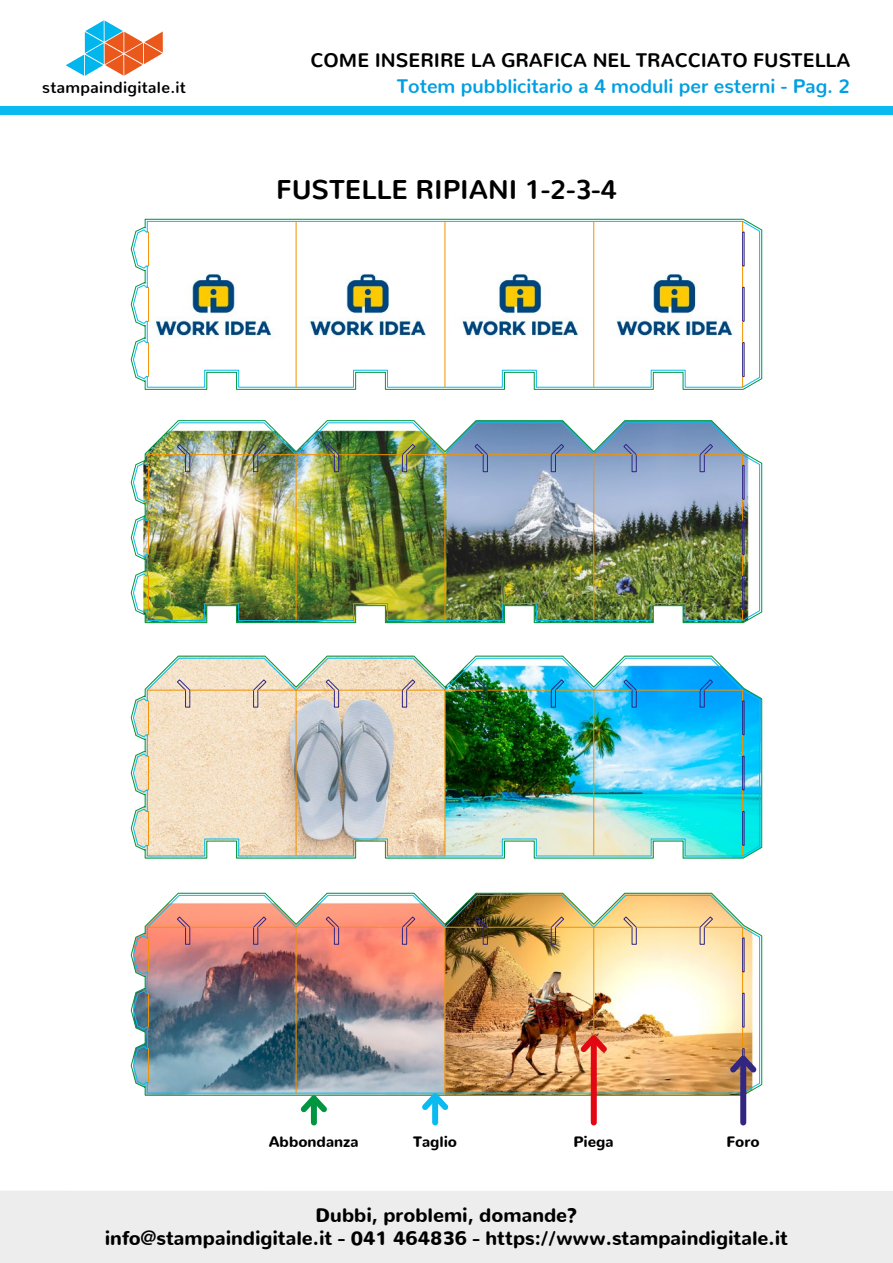
<style>
.page{position:relative;width:893px;height:1263px;background:#fff}
.page>*{position:absolute;margin:0;border:0;box-sizing:border-box;transform-origin:0 0}
.t1{font:700 27px "Nunito";color:#000}
.t2{font:900 19.5px/22.5px "Nunito";color:#000;text-align:center}
.t3{font:700 19.5px "Nunito";color:#009fe3}
.t4{font:700 19.5px "Nunito";color:#000}
.t5{font:700 16.05px "Nunito";letter-spacing:.02em;color:#000}
.t6{font:900 15px "Nunito";color:#000}
</style>
<div class="page">
<div style="left:0;top:1191px;width:893px;height:72px;background:#ededed"></div>
<svg style="left:66px;top:20px;width:97px;height:56px"></svg>
<div style="left:0;top:106px;width:893px;height:9px;background:#0bbbef"></div>
<svg style="left:131px;top:893px;width:631px;height:203px"></svg>
<img style="left:133px;top:895px;width:627px;height:198px">
<img style="left:177px;top:916px;width:536px;height:11px">
<img style="left:147px;top:927px;width:596px;height:166px">
<div style="left:311px;top:1098px;width:6px;height:24px;background:#009640"></div>
<svg style="left:295px;top:1089px;width:37px;height:29px"></svg>
<div style="left:591px;top:1038px;width:6px;height:84px;background:#e30613"></div>
<svg style="left:575px;top:1029px;width:37px;height:28px"></svg>
<div style="left:740px;top:1059px;width:6px;height:63px;background:#312783"></div>
<svg style="left:725px;top:1050px;width:37px;height:28px"></svg>
<div style="left:432px;top:1096px;width:6px;height:26px;background:#0bbbef"></div>
<svg style="left:417px;top:1087px;width:37px;height:28px"></svg>
<svg style="left:131px;top:219px;width:631px;height:171px"></svg>
<svg style="left:133px;top:221px;width:627px;height:167px"></svg>
<svg style="left:742px;top:321px;width:1px;height:22px"></svg>
<svg style="left:742px;top:266px;width:1px;height:21px"></svg>
<hr style="left:593px;top:221px;width:1px;height:166px;background:#f39200">
<hr style="left:445px;top:221px;width:1px;height:166px;background:#f39200">
<hr style="left:296px;top:221px;width:1px;height:166px;background:#f39200">
<hr style="left:148px;top:232px;width:1px;height:34px;background:#f39200">
<hr style="left:148px;top:287px;width:1px;height:34px;background:#f39200">
<hr style="left:148px;top:343px;width:1px;height:34px;background:#f39200">
<svg style="left:131px;top:420px;width:631px;height:203px"></svg>
<img style="left:133px;top:422px;width:627px;height:199px">
<img style="left:177px;top:444px;width:536px;height:10px">
<img style="left:147px;top:454px;width:596px;height:167px">
<svg style="left:131px;top:656px;width:631px;height:202px"></svg>
<svg style="left:133px;top:658px;width:627px;height:198px"></svg>
<img style="left:177px;top:679px;width:536px;height:11px">
<img style="left:147px;top:690px;width:596px;height:166px">
<p class="t5" style="left:42px;top:73px;width:145px">stampaindigitale.it</p>
<p class="t4" style="left:311px;top:43px;width:541px">COME INSERIRE LA GRAFICA NEL TRACCIATO FUSTELLA</p>
<p class="t3" style="left:397px;top:68px;width:455px">Totem pubblicitario a 4 moduli per esterni - Pag. 2</p>
<h1 class="t1" style="left:276px;top:165px;width:342px">FUSTELLE RIPIANI 1-2-3-4</h1>
<p class="t6" style="left:269px;top:1127px;width:91px">Abbondanza</p>
<p class="t6" style="left:413px;top:1127px;width:45px">Taglio</p>
<p class="t6" style="left:573px;top:1127px;width:42px">Piega</p>
<p class="t6" style="left:727px;top:1127px;width:35px">Foro</p>
<p class="t2" style="left:105px;top:1201px;width:685px">Dubbi, problemi, domande?<br>info@stampaindigitale.it - 041 464836 - https://www.stampaindigitale.it</p>
</div>
